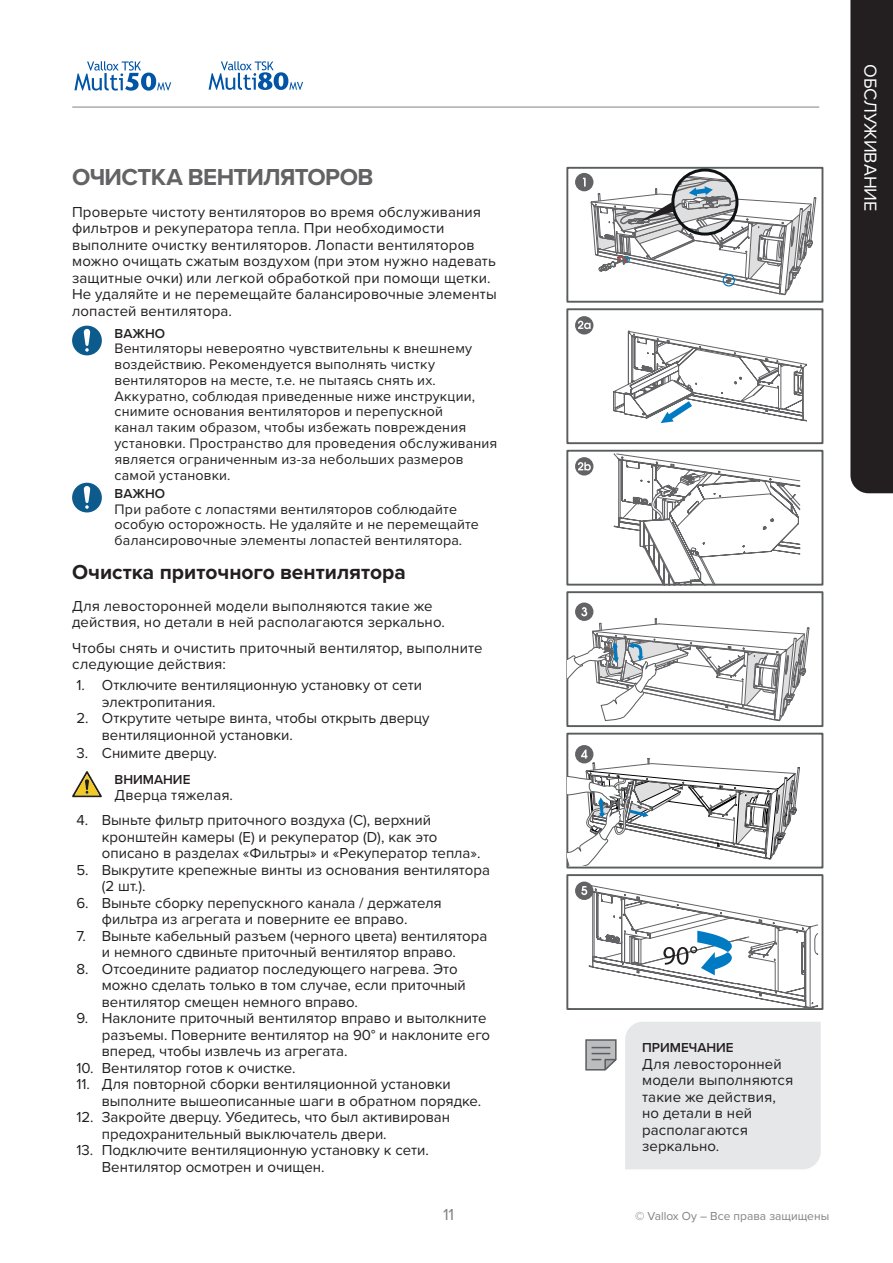
<style>
.page{position:relative;width:893px;height:1263px;background:#fff}
.page>*{position:absolute;margin:0;border:0;box-sizing:border-box;transform-origin:0 0}
.leipäteksti_pääotsik{font:700 24px "Proxima Nova";letter-spacing:-.03em;color:#636366}
.OTSIKKO_2{font:700 21px "Proxima Nova";color:#231f20}
.laitapalkin_otsikko{font:18px "Proxima Nova";color:#fff}
.t1{font:16.5px "Proxima Nova";color:#808285}
.Leipäteksti{font:15px/16.5px "Proxima Nova";color:#231f20}
.Leipäteksti_sisennet{font:15px/16.5px "Proxima Nova";letter-spacing:.01em;color:#231f20}
.Leipäteksti_sisennet-2{font:14.25px/15.9px "Proxima Nova";letter-spacing:.015em;color:#231f20}
.Varoitus-vihje-huoma{font:600 13.5px "Proxima Nova";color:#231f20}
.t2{font:12px "Proxima Nova";color:#808285}
</style>
<div class="page">
<svg style="left:74px;top:61px;width:97px;height:30px"></svg>
<svg style="left:209px;top:61px;width:94px;height:29px"></svg>
<div style="left:850px;top:0;width:43px;height:493px;background:#231f20"></div>
<hr style="left:72px;top:107px;width:747px;height:1px;background:#808285">
<div style="left:72px;top:326px;width:30px;height:29px;background:#0d5b8c;border-radius:50%"></div>
<svg style="left:84px;top:329px;width:6px;height:23px"></svg>
<div style="left:72px;top:483px;width:30px;height:29px;background:#0d5b8c;border-radius:50%"></div>
<svg style="left:84px;top:486px;width:6px;height:23px"></svg>
<svg style="left:72px;top:771px;width:30px;height:26px"></svg>
<div style="left:575px;top:745px;width:18px;height:18px;background:#636366;border-radius:50%"></div>
<div style="left:575px;top:173px;width:18px;height:18px;background:#636366;border-radius:50%"></div>
<div style="left:575px;top:316px;width:18px;height:18px;background:#636366;border-radius:50%"></div>
<div style="left:566px;top:167px;width:257px;height:136px;border:2px solid #595d5d"></div>
<div style="left:566px;top:308px;width:257px;height:136px;border:2px solid #595d5d"></div>
<div style="left:566px;top:450px;width:257px;height:136px;border:2px solid #595d5d"></div>
<div style="left:566px;top:591px;width:257px;height:136px;border:2px solid #595d5d"></div>
<div style="left:566px;top:733px;width:257px;height:135px;border:2px solid #595d5d"></div>
<svg style="left:613px;top:330px;width:194px;height:93px"></svg>
<div style="left:566px;top:874px;width:257px;height:136px;border:2px solid #595d5d"></div>
<svg style="left:583px;top:170px;width:234px;height:133px"></svg>
<svg style="left:568px;top:750px;width:232px;height:116px"></svg>
<svg style="left:575px;top:881px;width:18px;height:19px"></svg>
<svg style="left:581px;top:884px;width:238px;height:125px"></svg>
<svg style="left:578px;top:321px;width:13px;height:8px"></svg>
<svg style="left:568px;top:449px;width:242px;height:278px"></svg>
<div style="left:625px;top:1022px;width:196px;height:147px;background:#e6e7e9"></div>
<svg style="left:585px;top:1039px;width:32px;height:31px"></svg>
<p class="leipäteksti_pääotsik" style="left:72px;top:159px;width:303px">ОЧИСТКА ВЕНТИЛЯТОРОВ</p>
<p class="Leipäteksti" style="left:72px;top:203px;width:426px">Проверьте чистоту вентиляторов во время обслуживания фильтров и рекуператора тепла. При необходимости выполните очистку вентиляторов. Лопасти вентиляторов можно очищать сжатым воздухом (при этом нужно надевать защитные очки) или легкой обработкой при помощи щетки.<br>Не удаляйте и не перемещайте балансировочные элементы лопастей вентилятора.</p>
<p class="Varoitus-vihje-huoma" style="left:115px;top:323px;width:52px">ВАЖНО</p>
<p class="Leipäteksti_sisennet-2" style="left:115px;top:340px;width:384px">Вентиляторы невероятно чувствительны к внешнему воздействию. Рекомендуется выполнять чистку вентиляторов на месте, т.е. не пытаясь снять их.<br>Аккуратно, соблюдая приведенные ниже инструкции, снимите основания вентиляторов и перепускной<br>канал таким образом, чтобы избежать повреждения установки. Пространство для проведения обслуживания является ограниченным из-за небольших размеров самой установки.</p>
<p class="Varoitus-vihje-huoma" style="left:115px;top:483px;width:52px">ВАЖНО</p>
<p class="Leipäteksti_sisennet-2" style="left:115px;top:500px;width:366px">При работе с лопастями вентиляторов соблюдайте особую осторожность. Не удаляйте и не перемещайте балансировочные элементы лопастей вентилятора.</p>
<p class="OTSIKKO_2" style="left:72px;top:556px;width:335px">Очистка приточного вентилятора</p>
<p class="Leipäteksti" style="left:72px;top:597px;width:374px">Для левосторонней модели выполняются такие же действия, но детали в ней располагаются зеркально.</p>
<p class="Leipäteksti" style="left:72px;top:639px;width:412px">Чтобы снять и очистить приточный вентилятор, выполните следующие действия:</p>
<p class="Leipäteksti" style="left:102px;top:676px;width:322px;text-indent:-26px">1. Отключите вентиляционную установку от сети электропитания.</p>
<p class="Leipäteksti" style="left:102px;top:709px;width:329px;text-indent:-26px">2. Открутите четыре винта, чтобы открыть дверцу вентиляционной установки.</p>
<p class="Leipäteksti" style="left:76px;top:744px;width:142px">3. Снимите дверцу.</p>
<p class="Varoitus-vihje-huoma" style="left:115px;top:769px;width:77px">ВНИМАНИЕ</p>
<p class="Leipäteksti_sisennet" style="left:115px;top:786px;width:120px">Дверца тяжелая.</p>
<p class="Leipäteksti" style="left:102px;top:811px;width:380px;text-indent:-26px">4. Выньте фильтр приточного воздуха (C), верхний кронштейн камеры (E) и рекуператор (D), как это описано в разделах «Фильтры» и «Рекуператор тепла».</p>
<p class="Leipäteksti" style="left:102px;top:861px;width:390px;text-indent:-26px">5. Выкрутите крепежные винты из основания вентилятора (2 шт.).</p>
<p class="Leipäteksti" style="left:76px;top:894px;width:367px;text-align:center">6. Выньте сборку перепускного канала / держателя фильтра из агрегата и поверните ее вправо.</p>
<p class="Leipäteksti" style="left:76px;top:927px;width:412px;text-align:center">7. Выньте кабельный разъем (черного цвета) вентилятора и немного сдвиньте приточный вентилятор вправо.</p>
<p class="Leipäteksti" style="left:102px;top:960px;width:365px;text-indent:-26px">8. Отсоедините радиатор последующего нагрева. Это можно сделать только в том случае, если приточный вентилятор смещен немного вправо.</p>
<p class="Leipäteksti" style="left:102px;top:1009px;width:390px;text-indent:-26px">9. Наклоните приточный вентилятор вправо и вытолкните разъемы. Поверните вентилятор на 90° и наклоните его вперед, чтобы извлечь из агрегата.</p>
<p class="Leipäteksti" style="left:76px;top:1059px;width:221px">10. Вентилятор готов к очистке.</p>
<p class="Leipäteksti" style="left:102px;top:1075px;width:381px;text-indent:-26px">11. Для повторной сборки вентиляционной установки выполните вышеописанные шаги в обратном порядке.</p>
<p class="Leipäteksti" style="left:102px;top:1108px;width:350px;text-indent:-26px">12. Закройте дверцу. Убедитесь, что был активирован предохранительный выключатель двери.</p>
<p class="Leipäteksti" style="left:102px;top:1141px;width:329px;text-indent:-26px">13. Подключите вентиляционную установку к сети.<br>Вентилятор осмотрен и очищен.</p>
<p class="Varoitus-vihje-huoma" style="left:642px;top:1037px;width:93px">ПРИМЕЧАНИЕ</p>
<p class="Leipäteksti_sisennet" style="left:642px;top:1054px;width:153px">Для левосторонней модели выполняются такие же действия, но детали в ней располагаются зеркально.</p>
<p class="t1" style="left:443px;top:1202px;width:13px">11</p>
<p class="t2" style="left:635px;top:1207px;width:196px">© Vallox Oy – Все права защищены</p>
<p class="laitapalkin_otsikko" style="left:884px;top:64px;width:149px;rotate:90deg">ОБСЛУЖИВАНИЕ</p>
</div>
